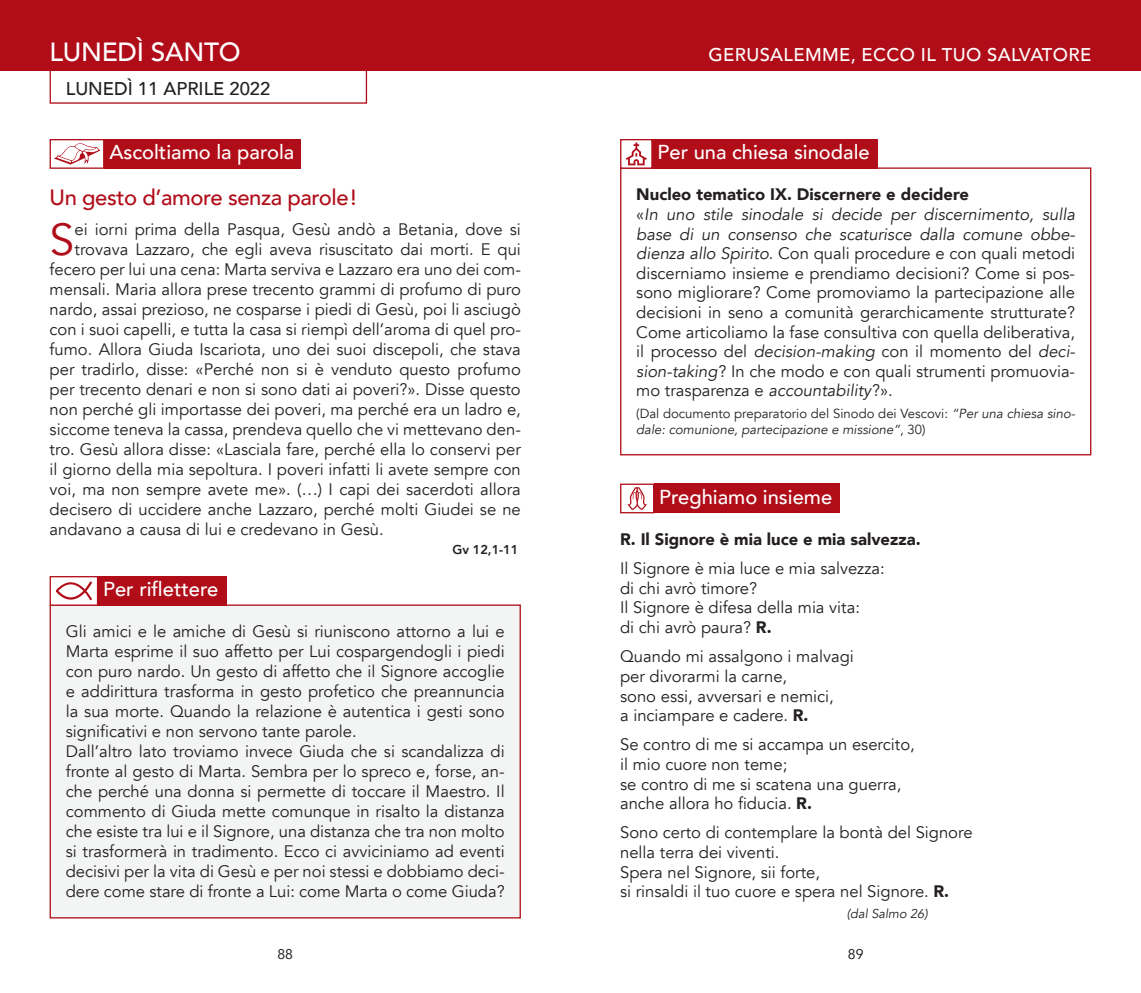
<style>
.page{position:relative;width:1141px;height:993px;background:#fff}
.page>*{position:absolute;margin:0;border:0;box-sizing:border-box;transform-origin:0 0}
.TESTO_BASE{font:44.8px "Avenir";color:#b00d19}
.Titolo_in_fascetta_i{font:500 26.25px "Avenir";letter-spacing:-.01em;color:#fff}
.Titolo__Ascoltiamo_l{font:500 22.05px "Avenir";letter-spacing:-.02em;color:#b00d19}
.t1{font:500 20.12px "Avenir";color:#fff}
.Testo_fascetta_alto{font:500 18.38px "Avenir";letter-spacing:.02em;color:#fff}
.Testo_riquadro_in_al{font:500 18.38px "Avenir";color:#231f20}
.TESTO_BASE-2{font:16.62px/19.9px "Avenir";color:#231f20;text-align:justify}
.TESTO_BASE-3{font:900 16.62px "Avenir";color:#231f20}
.t2{font:14px "Avenir";color:#231f20}
.t3{font:italic 13.12px/16.1px "Avenir";color:#231f20}
.TESTO_BASE-4{font:italic 12.78px "Avenir";color:#231f20}
.Ascoltiamo_la_parola{font:800 12.78px "Avenir";color:#231f20}
.s1{font-style:italic}
.s2{font-style:normal}
.s3{font-weight:900}
</style>
<div class="page">
<div style="left:570px;top:0;width:571px;height:70px;background:#b00d19"></div>
<div style="left:0;top:0;width:570px;height:70px;background:#b00d19"></div>
<div style="left:654px;top:483px;width:186px;height:30px;background:#b00d19"></div>
<div style="left:620px;top:483px;width:34px;height:30px;background:#fff;border:1px solid #b00d19"></div>
<svg style="left:628px;top:487px;width:19px;height:23px"></svg>
<div style="left:50px;top:605px;width:470px;height:312px;background:#f3f4f4"></div>
<div style="left:50px;top:576px;width:48px;height:29px;background:#fff;border:1px solid #b00d19"></div>
<div style="left:98px;top:576px;width:129px;height:29px;background:#b00d19"></div>
<svg style="left:54px;top:576px;width:39px;height:30px"></svg>
<svg style="left:49px;top:70px;width:319px;height:34px"></svg>
<div style="left:50px;top:139px;width:54px;height:30px;background:#fff;border:1px solid #b00d19"></div>
<svg style="left:54px;top:143px;width:46px;height:21px"></svg>
<div style="left:104px;top:139px;width:197px;height:30px;background:#b00d19"></div>
<div style="left:653px;top:139px;width:225px;height:30px;background:#b00d19"></div>
<div style="left:620px;top:139px;width:33px;height:30px;background:#fff;border:1px solid #b00d19"></div>
<svg style="left:626px;top:142px;width:21px;height:23px"></svg>
<p class="Titolo_in_fascetta_i" style="left:50px;top:29px;width:193px">LUNEDÌ SANTO</p>
<p class="Testo_riquadro_in_al" style="left:66px;top:72px;width:206px">LUNEDÌ 11 APRILE 2022</p>
<p class="t1" style="left:109px;top:135px;width:186px">Ascoltiamo la parola</p>
<p class="Titolo__Ascoltiamo_l" style="left:50px;top:178px;width:308px">Un gesto d’amore senza parole!</p>
<p class="TESTO_BASE" style="left:50px;top:213px;width:26px">S</p>
<p class="TESTO_BASE-2" style="left:75px;top:220px;width:448px">ei iorni prima della Pasqua, Gesù andò a Betania, dove si</p>
<p class="TESTO_BASE-2" style="left:75px;top:239px;width:448px">trovava Lazzaro, che egli aveva risuscitato dai morti. E qui</p>
<p class="TESTO_BASE-2" style="left:50px;top:259px;width:473px">fecero per lui una cena: Marta serviva e Lazzaro era uno dei com-</p>
<p class="TESTO_BASE-2" style="left:50px;top:279px;width:473px">mensali. Maria allora prese trecento grammi di profumo di puro</p>
<p class="TESTO_BASE-2" style="left:50px;top:299px;width:473px">nardo, assai prezioso, ne cosparse i piedi di Gesù, poi li asciugò</p>
<p class="TESTO_BASE-2" style="left:50px;top:319px;width:473px">con i suoi capelli, e tutta la casa si riempì dell’aroma di quel pro-</p>
<p class="TESTO_BASE-2" style="left:50px;top:339px;width:473px">fumo. Allora Giuda Iscariota, uno dei suoi discepoli, che stava</p>
<p class="TESTO_BASE-2" style="left:50px;top:359px;width:473px">per tradirlo, disse: «Perché non si è venduto questo profumo</p>
<p class="TESTO_BASE-2" style="left:50px;top:379px;width:473px">per trecento denari e non si sono dati ai poveri?». Disse questo</p>
<p class="TESTO_BASE-2" style="left:50px;top:399px;width:473px">non perché gli importasse dei poveri, ma perché era un ladro e,</p>
<p class="TESTO_BASE-2" style="left:50px;top:419px;width:473px">siccome teneva la cassa, prendeva quello che vi mettevano den-</p>
<p class="TESTO_BASE-2" style="left:50px;top:439px;width:473px">tro. Gesù allora disse: «Lasciala fare, perché ella lo conservi per</p>
<p class="TESTO_BASE-2" style="left:50px;top:459px;width:473px">il giorno della mia sepoltura. I poveri infatti li avete sempre con</p>
<p class="TESTO_BASE-2" style="left:50px;top:479px;width:473px">voi, ma non sempre avete me». (…) I capi dei sacerdoti allora</p>
<p class="TESTO_BASE-2" style="left:50px;top:499px;width:473px">decisero di uccidere anche Lazzaro, perché molti Giudei se ne</p>
<p class="TESTO_BASE-2" style="left:50px;top:519px;width:336px">andavano a causa di lui e credevano in Gesù.</p>
<p class="Ascoltiamo_la_parola" style="left:452px;top:539px;width:67px">Gv 12,1-11</p>
<p class="t1" style="left:103px;top:571px;width:117px">Per riflettere</p>
<p class="TESTO_BASE-2" style="left:66px;top:621px;width:440px">Gli amici e le amiche di Gesù si riuniscono attorno a lui e Marta esprime il suo affetto per Lui cospargendogli i piedi con puro nardo. Un gesto di affetto che il Signore accoglie e addirittura trasforma in gesto profetico che preannuncia la sua morte. Quando la relazione è autentica i gesti sono significativi e non servono tante parole.</p>
<p class="TESTO_BASE-2" style="left:66px;top:741px;width:440px">Dall’altro lato troviamo invece Giuda che si scandalizza di fronte al gesto di Marta. Sembra per lo spreco e, forse, an&shy;che perché una donna si permette di toccare il Maestro. Il commento di Giuda mette comunque in risalto la distanza che esiste tra lui e il Signore, una distanza che tra non molto si trasformerà in tradimento. Ecco ci avviciniamo ad eventi decisivi per la vita di Gesù e per noi stessi e dobbiamo deci&shy;dere come stare di fronte a Lui: come Marta o come Giuda?</p>
<p class="Testo_fascetta_alto" style="left:708px;top:39px;width:384px">GERUSALEMME, ECCO IL TUO SALVATORE</p>
<p class="t1" style="left:658px;top:135px;width:214px">Per una chiesa sinodale</p>
<p class="TESTO_BASE-3" style="left:636px;top:180px;width:334px">Nucleo tematico IX. Discernere e decidere</p>
<p class="TESTO_BASE-2" style="left:636px;top:205px;width:440px">«<span class="s1">In uno stile sinodale si decide per discernimento, sulla base di un consenso che scaturisce dalla comune obbe&shy;dienza allo Spirito</span>. Con quali procedure e con quali metodi discerniamo insieme e prendiamo decisioni? Come si pos&shy;sono migliorare? Come promoviamo la partecipazione alle decisioni in seno a comunità gerarchicamente strutturate?<br>Come articoliamo la fase consultiva con quella deliberativa, il processo del <span class="s1">decision-making</span> con il momento del <span class="s1">deci&shy;sion-taking</span>? In che modo e con quali strumenti promuovia&shy;mo trasparenza e <span class="s1">accountability</span>?».</p>
<p class="t3" style="left:636px;top:405px;width:440px"><span class="s2">(Dal documento preparatorio del Sinodo dei Vescovi:</span> “Per una chiesa sino&shy;dale: comunione, partecipazione e missione”<span class="s2">, 30)</span></p>
<p class="t1" style="left:659px;top:479px;width:174px">Preghiamo insieme</p>
<p class="TESTO_BASE-3" style="left:620px;top:524px;width:302px">R. Il Signore è mia luce e mia salvezza.</p>
<p class="TESTO_BASE-2" style="left:620px;top:558px;width:266px">Il Signore è mia luce e mia salvezza:</p>
<p class="TESTO_BASE-2" style="left:620px;top:578px;width:138px">di chi avrò timore?</p>
<p class="TESTO_BASE-2" style="left:620px;top:597px;width:241px">Il Signore è difesa della mia vita:</p>
<p class="TESTO_BASE-2" style="left:620px;top:617px;width:153px">di chi avrò paura? <span class="s3">R.</span></p>
<p class="TESTO_BASE-2" style="left:620px;top:646px;width:235px">Quando mi assalgono i malvagi</p>
<p class="TESTO_BASE-2" style="left:620px;top:666px;width:169px">per divorarmi la carne,</p>
<p class="TESTO_BASE-2" style="left:620px;top:685px;width:215px">sono essi, avversari e nemici,</p>
<p class="TESTO_BASE-2" style="left:620px;top:705px;width:190px">a inciampare e cadere. <span class="s3">R.</span></p>
<p class="TESTO_BASE-2" style="left:620px;top:734px;width:296px">Se contro di me si accampa un esercito,</p>
<p class="TESTO_BASE-2" style="left:620px;top:754px;width:169px">il mio cuore non teme;</p>
<p class="TESTO_BASE-2" style="left:620px;top:774px;width:283px">se contro di me si scatena una guerra,</p>
<p class="TESTO_BASE-2" style="left:620px;top:793px;width:193px">anche allora ho fiducia. <span class="s3">R.</span></p>
<p class="TESTO_BASE-2" style="left:620px;top:822px;width:354px">Sono certo di contemplare la bontà del Signore</p>
<p class="TESTO_BASE-2" style="left:620px;top:842px;width:161px">nella terra dei viventi.</p>
<p class="TESTO_BASE-2" style="left:620px;top:862px;width:202px">Spera nel Signore, sii forte,</p>
<p class="TESTO_BASE-2" style="left:620px;top:881px;width:331px">si rinsaldi il tuo cuore e spera nel Signore. <span class="s3">R.</span></p>
<p class="TESTO_BASE-4" style="left:847px;top:905px;width:82px">(dal Salmo 26)</p>
<p class="t2" style="left:277px;top:942px;width:17px">88</p>
<p class="t2" style="left:848px;top:942px;width:17px">89</p>
</div>
